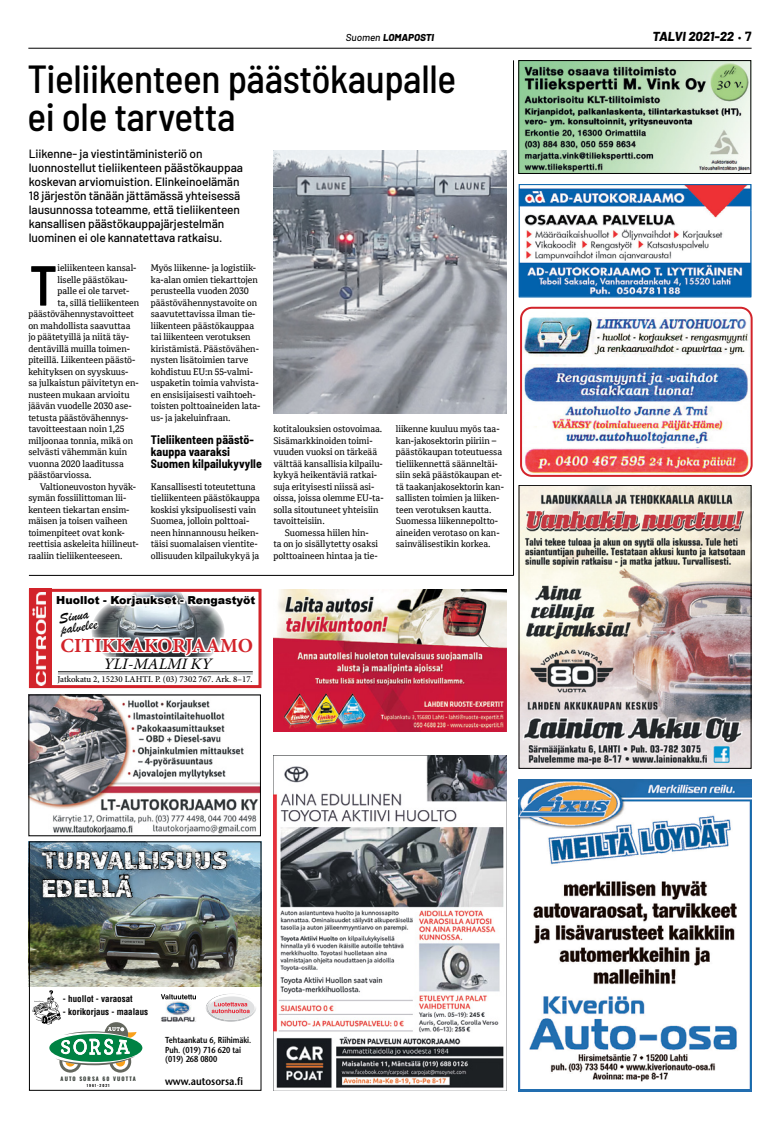
<style>
.page{position:relative;width:780px;height:1134px;background:#fff}
.page>*{position:absolute;margin:0;border:0;box-sizing:border-box;transform-origin:0 0}
.Teksti{font:600 semi-condensed 56.4px "Barlow";color:#000;scale:.95 1}
.t1{font:500 semi-condensed 39.1px/38px "Barlow";letter-spacing:-.01em;color:#000}
.t2{font:25.3px/27.8px "Almaq Rough";color:#fff;scale:1.2 1}
.t3{font:700 20px "Minion Pro";color:#d2232a}
.t4{font:italic 16px "Minion Pro";color:#000}
.t5{font:15px/11.7px "Brush Script";color:#000}
.t6{font:italic 800 13px "Barlow";color:#000}
.Teksti_Intro{font:500 12px/14px "Barlow";letter-spacing:-.01em;color:#000}
.VÄLIOTSIKKO{font:700 semi-condensed 12px/12px "Barlow";letter-spacing:.005em;color:#000}
.t7{font:900 11px "Arial";color:#000}
.t8{font:600 10.8px "Stone Sans Std";color:#000;scale:.89 1}
.t9{font:italic 800 10px "Barlow";color:#000}
.Teksti-2{font:9.2px/11.5px "Cordale";letter-spacing:-.005em;color:#000}
.t10{font:500 9px "Minion Pro";color:#000}
.t11{font:700 condensed 9px "Helvetica LT Std";color:#000}
.t12{font:600 8.7px/9.6px "Stone Sans Std";color:#000;scale:.84 1}
.t13{font:700 5.5px "Oswald";letter-spacing:.2em;color:#363d37}
.t14{font:600 3.7px "Oswald";letter-spacing:.25em;color:#000}
.s1{font-weight:500}
.s2{font-weight:700;font-style:normal;font-size:10px}
.s3{font-weight:700;font-style:normal}
</style>
<div class="page">
<hr style="left:28px;top:48px;width:723px;height:1px;background:#000">
<hr style="left:513px;top:60px;width:1px;height:515px;background:#000">
<hr style="left:29px;top:575px;width:484px;height:1px;background:#000">
<img style="left:518px;top:780px;width:233px;height:309px">
<hr style="left:518px;top:1089px;width:233px;height:2px;background:#226eb0">
<img style="left:273px;top:755px;width:233px;height:336px">
<img style="left:31px;top:843px;width:228px;height:143px">
<div style="left:154px;top:992px;width:43px;height:31px;background:linear-gradient(to right,#fff,#fff)"></div>
<svg style="left:161px;top:994px;width:35px;height:5px"></svg>
<img style="left:161px;top:1001px;width:35px;height:20px">
<img style="left:32px;top:990px;width:29px;height:35px">
<svg style="left:206px;top:994px;width:50px;height:28px"></svg>
<div style="left:29px;top:841px;width:232px;height:250px;border:1px solid #000"></div>
<div style="left:37px;top:846px;width:195px;height:56px;background:#000;opacity:.75"></div>
<svg style="left:42px;top:841px;width:185px;height:64px;background:#4b616e"></svg>
<svg style="left:49px;top:1022px;width:93px;height:50px"></svg>
<img style="left:274px;top:589px;width:232px;height:142px">
<img style="left:523px;top:313px;width:226px;height:43px">
<img style="left:524px;top:364px;width:224px;height:80px">
<img style="left:523px;top:448px;width:226px;height:25px">
<div style="left:520px;top:307px;width:232px;height:170px;border:2px solid #d2232a;border-radius:11px"></div>
<img style="left:520px;top:487px;width:229px;height:280px">
<div style="left:518px;top:485px;width:233px;height:284px;border:1px solid #000"></div>
<img style="left:30px;top:696px;width:229px;height:138px">
<div style="left:28px;top:694px;width:233px;height:142px;border:1px solid #000"></div>
<img style="left:520px;top:186px;width:229px;height:25px">
<img style="left:520px;top:211px;width:229px;height:84px">
<div style="left:518px;top:184px;width:233px;height:113px;border:1px solid #0262ad"></div>
<img style="left:100px;top:593px;width:125px;height:44px">
<div style="left:56px;top:595px;width:200px;height:13px;background:#fff"></div>
<svg style="left:100px;top:637px;width:123px;height:20px"></svg>
<hr style="left:58px;top:671px;width:195px;height:1px;background:#000">
<hr style="left:58px;top:674px;width:195px;height:1px;background:#939598">
<svg style="left:91px;top:611px;width:9px;height:27px"></svg>
<div style="left:29px;top:589px;width:232px;height:99px;border:3px solid #d2232a"></div>
<div style="left:29px;top:589px;width:22px;height:99px;background:#d2232a"></div>
<img style="left:32px;top:592px;width:13px;height:93px">
<img style="left:520px;top:62px;width:229px;height:110px">
<div style="left:518px;top:60px;width:233px;height:114px;border:1px solid #000"></div>
<img style="left:273px;top:151px;width:233px;height:263px">
<p class="t9" style="left:346px;top:30px;width:90px"><span class="s1">Suomen</span> LOMAPOSTI</p>
<h3 class="t6" style="left:652px;top:27px;width:100px">TALVI 2021-22 <span class="s2">•</span> <span class="s3">7</span></h3>
<p class="t1" style="left:27px;top:59px;width:430px">Tieliikenteen päästökaupalle ei ole tarvetta</p>
<p class="Teksti_Intro" style="left:29px;top:146px;width:216px">Liikenne- ja viestintäministeriö on luonnostellut tieliikenteen päästökauppaa koskevan arviomuistion. Elinkeinoelämän 18 järjestön tänään jättämässä yhteisessä lausunnossa toteamme, että tieliikenteen kansallisen päästökauppajärjestelmän luominen ei ole kannatettava ratkaisu.</p>
<p class="Teksti" style="left:30px;top:250px;width:31px">T</p>
<p class="Teksti-2" style="left:57px;top:262px;width:80px">ieliikenteen kansal-</p>
<p class="Teksti-2" style="left:57px;top:274px;width:72px">liselle päästökau-</p>
<p class="Teksti-2" style="left:57px;top:285px;width:73px">palle ei ole tarvet-</p>
<p class="Teksti-2" style="left:57px;top:297px;width:83px">ta, sillä tieliikenteen</p>
<p class="Teksti-2" style="left:28px;top:308px;width:107px">päästövähennystavoitteet</p>
<p class="Teksti-2" style="left:28px;top:320px;width:104px">on mahdollista saavuttaa</p>
<p class="Teksti-2" style="left:28px;top:331px;width:102px">jo päätetyillä ja niitä täy-</p>
<p class="Teksti-2" style="left:28px;top:343px;width:103px">dentävillä muilla toimen-</p>
<p class="Teksti-2" style="left:28px;top:354px;width:108px">piteillä. Liikenteen päästö-</p>
<p class="Teksti-2" style="left:28px;top:366px;width:102px">kehityksen on syyskuus-</p>
<p class="Teksti-2" style="left:28px;top:377px;width:112px">sa julkaistun päivitetyn en-</p>
<p class="Teksti-2" style="left:28px;top:389px;width:103px">nusteen mukaan arvioitu</p>
<p class="Teksti-2" style="left:28px;top:400px;width:105px">jäävän vuodelle 2030 ase-</p>
<p class="Teksti-2" style="left:28px;top:412px;width:101px">tetusta päästövähennys-</p>
<p class="Teksti-2" style="left:28px;top:423px;width:98px">tavoitteestaan noin 1,25</p>
<p class="Teksti-2" style="left:28px;top:435px;width:106px">miljoonaa tonnia, mikä on</p>
<p class="Teksti-2" style="left:28px;top:446px;width:100px">selvästi vähemmän kuin</p>
<p class="Teksti-2" style="left:28px;top:458px;width:97px">vuonna 2020 laaditussa</p>
<p class="Teksti-2" style="left:28px;top:469px;width:65px">päästöarviossa.</p>
<p class="Teksti-2" style="left:28px;top:481px;width:112px;text-indent:11px">Valtioneuvoston hyväk&shy;symän fossiilittoman lii&shy;kenteen tiekartan ensim&shy;mäisen ja toisen vaiheen toimenpiteet ovat konk&shy;reettisia askeleita hiilineut&shy;raaliin tieliikenteeseen.</p>
<p class="Teksti-2" style="left:151px;top:262px;width:111px">Myös liikenne- ja logistiik&shy;ka-alan omien tiekarttojen perusteella vuoden 2030 päästövähennystavoite on saavutettavissa ilman tie&shy;liikenteen päästökauppaa tai liikenteen verotuksen kiristämistä. Päästövähen&shy;nysten lisätoimien tarve kohdistuu EU:n 55-valmi&shy;uspaketin toimia vahvista&shy;en ensisijaisesti vaihtoeh&shy;toisten polttoaineiden lata&shy;us- ja jakeluinfraan.</p>
<p class="VÄLIOTSIKKO" style="left:151px;top:433px;width:112px">Tieliikenteen päästö&shy;kauppa vaaraksi<br>Suomen kilpailukyvylle</p>
<p class="Teksti-2" style="left:151px;top:481px;width:111px">Kansallisesti toteutettuna tieliikenteen päästökauppa koskisi yksipuolisesti vain<br>Suomea, jolloin polttoai&shy;neen hinnannousu heiken&shy;täisi suomalaisen vientite&shy;ollisuuden kilpailukykyä ja</p>
<p class="Teksti-2" style="left:273px;top:423px;width:112px">kotitalouksien ostovoimaa.<br>Sisämarkkinoiden toimi&shy;vuuden vuoksi on tärkeää välttää kansallisia kilpailu&shy;kykyä heikentäviä ratkai&shy;suja erityisesti niissä asi&shy;oissa, joissa olemme EU-ta&shy;solla sitoutuneet yhteisiin tavoitteisiin.</p>
<p class="Teksti-2" style="left:273px;top:527px;width:106px;text-align:center">Suomessa hiilen hin-<br>ta on jo sisällytetty osaksi polttoaineen hintaa ja tie-</p>
<p class="Teksti-2" style="left:396px;top:423px;width:110px">liikenne kuuluu myös taa&shy;kan-jakosektorin piiriin – päästökaupan toteutuessa tieliikennettä säänneltäi&shy;siin sekä päästökaupan et&shy;tä taakanjakosektorin kan&shy;sallisten toimien ja liiken&shy;teen verotuksen kautta.<br>Suomessa liikennepoltto&shy;aineiden verotaso on kan&shy;sainvälisestikin korkea.</p>
<p class="t7" style="left:56px;top:592px;width:200px">Huollot - Korjaukset - Rengastyöt</p>
<p class="t3" style="left:60px;top:631px;width:194px">CITIKKAKORJAAMO</p>
<p class="t4" style="left:103px;top:653px;width:115px">YLI-MALMIKY</p>
<p class="t10" style="left:58px;top:673px;width:197px">Jatkokatu 2, 15230 LAHTI. P. (03) 7302 767. Ark. 8–17.</p>
<p class="t5" style="left:58px;top:612px;width:39px;rotate:-10deg">Sinua palvelee</p>
<p class="t2" style="left:42px;top:846px;width:156px">TURVALLISUUS<br>EDELLÄ</p>
<p class="t11" style="left:63px;top:993px;width:71px">- huollot - varaosat</p>
<p class="t11" style="left:63px;top:1006px;width:87px">- korikorjaus - maalaus</p>
<p class="t13" style="left:61px;top:1076px;width:77px">AUTO SORSA 60 VUOTTA</p>
<p class="t14" style="left:87px;top:1084px;width:25px">1961-2021</p>
<p class="t12" style="left:165px;top:1035px;width:104px">Tehtaankatu 6, Riihimäki.<br>Puh. (019) 716 620 tai (019) 268 0800</p>
<p class="t8" style="left:165px;top:1074px;width:89px">www.autosorsa.fi</p>
</div>
